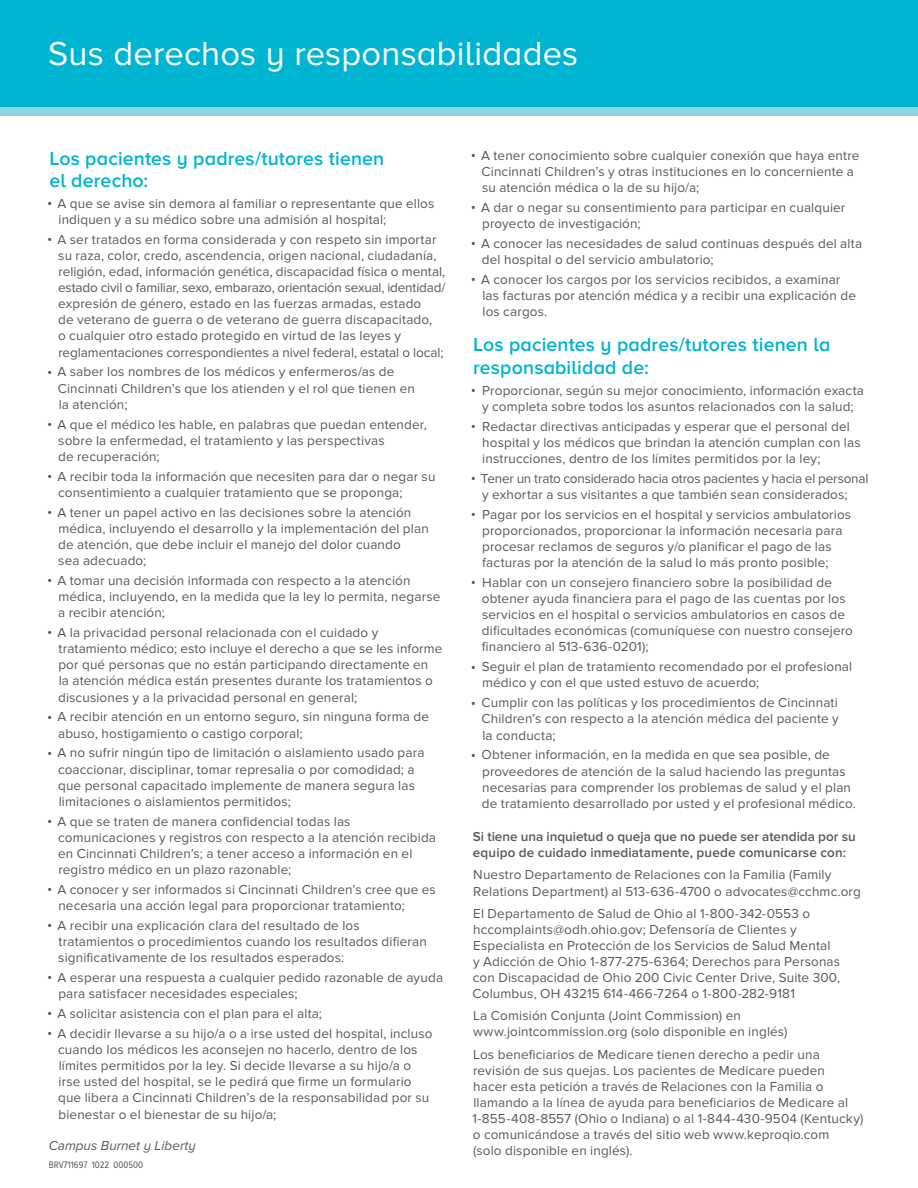
<style>
.page{position:relative;width:918px;height:1188px;background:#fff}
.page>*{position:absolute;margin:0;border:0;box-sizing:border-box;transform-origin:0 0}
.t1{font:34.5px "Proxima Nova A";letter-spacing:.005em;color:#fff}
.es_pg2_heads{font:600 19.5px/22.5px "Proxima Nova A";letter-spacing:.005em;color:#00b5d1}
.es_pg2_body{font:13.5px/16px "Proxima Nova";letter-spacing:.01em;color:#57585a}
.es_pg2_body-2{font:13.5px/16px "Proxima Nova";letter-spacing:-.01em;color:#57585a}
.es_pg2_body-3{font:600 13.5px/16px "Proxima Nova";letter-spacing:.005em;color:#57585a}
.t2{font:italic 13.5px "Proxima Nova A";color:#57585a}
.en_document_code{font:9.75px "Proxima Nova A Cond";color:#57585a}
.s1{font-size:14.7px}
</style>
<div class="page">
<div style="left:0;top:0;width:918px;height:107px;background:#00b5d1"></div>
<div style="left:0;top:107px;width:918px;height:9px;background:#8bd5e5"></div>
<p class="t1" style="left:48px;top:34px;width:532px">Sus derechos y responsabilidades</p>
<p class="es_pg2_heads" style="left:49px;top:148px;width:336px">Los pacientes y padres/tutores tienen el derecho:</p>
<p class="es_pg2_body" style="left:59px;top:196px;width:377px;text-indent:-11px"><span class="s1">•</span> A que se avise sin demora al familiar o representante que ellos indiquen y a su médico sobre una admisión al hospital;</p>
<p class="es_pg2_body" style="left:58px;top:232px;width:389px;text-indent:-11px"><span class="s1">•</span> A ser tratados en forma considerada y con respeto sin importar su raza, color, credo, ascendencia, origen nacional, ciudadanía, religión, edad, información genética, discapacidad física o mental, estado civil o familiar, sexo, embarazo, orientación sexual, identidad/ expresión de género, estado en las fuerzas armadas, estado<br>de veterano de guerra o de veterano de guerra discapacitado,<br>o cualquier otro estado protegido en virtud de las leyes y reglamentaciones correspondientes a nivel federal, estatal o local;</p>
<p class="es_pg2_body" style="left:58px;top:364px;width:359px;text-indent:-11px"><span class="s1">•</span> A saber los nombres de los médicos y enfermeros/as de<br>Cincinnati Children’s que los atienden y el rol que tienen en la atención;</p>
<p class="es_pg2_body" style="left:58px;top:417px;width:370px;text-indent:-11px"><span class="s1">•</span> A que el médico les hable, en palabras que puedan entender, sobre la enfermedad, el tratamiento y las perspectivas<br>de recuperación;</p>
<p class="es_pg2_body" style="left:58px;top:469px;width:379px;text-indent:-11px"><span class="s1">•</span> A recibir toda la información que necesiten para dar o negar su consentimiento a cualquier tratamiento que se proponga;</p>
<p class="es_pg2_body" style="left:58px;top:505px;width:372px;text-indent:-11px"><span class="s1">•</span> A tener un papel activo en las decisiones sobre la atención médica, incluyendo el desarrollo y la implementación del plan de atención, que debe incluir el manejo del dolor cuando<br>sea adecuado;</p>
<p class="es_pg2_body" style="left:58px;top:573px;width:384px;text-indent:-11px"><span class="s1">•</span> A tomar una decisión informada con respecto a la atención médica, incluyendo, en la medida que la ley lo permita, negarse a recibir atención;</p>
<p class="es_pg2_body" style="left:58px;top:625px;width:386px;text-indent:-11px"><span class="s1">•</span> A la privacidad personal relacionada con el cuidado y tratamiento médico; esto incluye el derecho a que se les informe por qué personas que no están participando directamente en<br>la atención médica están presentes durante los tratamientos o discusiones y a la privacidad personal en general;</p>
<p class="es_pg2_body" style="left:58px;top:709px;width:372px;text-indent:-11px"><span class="s1">•</span> A recibir atención en un entorno seguro, sin ninguna forma de abuso, hostigamiento o castigo corporal;</p>
<p class="es_pg2_body" style="left:58px;top:745px;width:368px;text-indent:-11px"><span class="s1">•</span> A no sufrir ningún tipo de limitación o aislamiento usado para coaccionar, disciplinar, tomar represalia o por comodidad; a que personal capacitado implemente de manera segura las limitaciones o aislamientos permitidos;</p>
<p class="es_pg2_body" style="left:58px;top:814px;width:379px;text-indent:-11px"><span class="s1">•</span> A que se traten de manera confidencial todas las comunicaciones y registros con respecto a la atención recibida en Cincinnati Children’s; a tener acceso a información en el registro médico en un plazo razonable;</p>
<p class="es_pg2_body" style="left:58px;top:882px;width:379px;text-indent:-11px"><span class="s1">•</span> A conocer y ser informados si Cincinnati Children’s cree que es necesaria una acción legal para proporcionar tratamiento;</p>
<p class="es_pg2_body" style="left:58px;top:918px;width:370px;text-indent:-11px"><span class="s1">•</span> A recibir una explicación clara del resultado de los tratamientos o procedimientos cuando los resultados difieran significativamente de los resultados esperados:</p>
<p class="es_pg2_body" style="left:58px;top:970px;width:386px;text-indent:-11px"><span class="s1">•</span> A esperar una respuesta a cualquier pedido razonable de ayuda para satisfacer necesidades especiales;</p>
<p class="es_pg2_body" style="left:47px;top:1006px;width:276px"><span class="s1">•</span> A solicitar asistencia con el plan para el alta;</p>
<p class="es_pg2_body" style="left:58px;top:1026px;width:376px;text-indent:-11px"><span class="s1">•</span> A decidir llevarse a su hijo/a o a irse usted del hospital, incluso cuando los médicos les aconsejen no hacerlo, dentro de los límites permitidos por la ley. Si decide llevarse a su hijo/a o irse usted del hospital, se le pedirá que firme un formulario que libera a Cincinnati Children’s de la responsabilidad por su bienestar o el bienestar de su hijo/a;</p>
<p class="t2" style="left:49px;top:1138px;width:149px">Campus Burnet y Liberty</p>
<p class="en_document_code" style="left:49px;top:1159px;width:96px">BRV711697 1022 000500</p>
<p class="es_pg2_body" style="left:482px;top:148px;width:379px;text-indent:-11px"><span class="s1">•</span> A tener conocimiento sobre cualquier conexión que haya entre<br>Cincinnati Children’s y otras instituciones en lo concerniente a su atención médica o la de su hijo/a;</p>
<p class="es_pg2_body" style="left:482px;top:200px;width:365px;text-indent:-11px"><span class="s1">•</span> A dar o negar su consentimiento para participar en cualquier proyecto de investigación;</p>
<p class="es_pg2_body" style="left:482px;top:236px;width:382px;text-indent:-11px"><span class="s1">•</span> A conocer las necesidades de salud continuas después del alta del hospital o del servicio ambulatorio;</p>
<p class="es_pg2_body" style="left:482px;top:272px;width:375px;text-indent:-12px"><span class="s1">•</span> A conocer los cargos por los servicios recibidos, a examinar las facturas por atención médica y a recibir una explicación de los cargos.</p>
<p class="es_pg2_heads" style="left:473px;top:335px;width:359px">Los pacientes y padres/tutores tienen la responsabilidad de:</p>
<p class="es_pg2_body" style="left:471px;top:383px;width:395px;text-align:center"><span class="s1">•</span> Proporcionar, según su mejor conocimiento, información exacta y completa sobre todos los asuntos relacionados con la salud;</p>
<p class="es_pg2_body" style="left:482px;top:419px;width:380px;text-indent:-11px"><span class="s1">•</span> Redactar directivas anticipadas y esperar que el personal del hospital y los médicos que brindan la atención cumplan con las instrucciones, dentro de los límites permitidos por la ley;</p>
<p class="es_pg2_body-2" style="left:482px;top:471px;width:388px;text-indent:-11px"><span class="s1">•</span> Tener un trato considerado hacia otros pacientes y hacia el personal y exhortar a sus visitantes a que también sean considerados;</p>
<p class="es_pg2_body" style="left:482px;top:507px;width:371px;text-indent:-11px"><span class="s1">•</span> Pagar por los servicios en el hospital y servicios ambulatorios proporcionados, proporcionar la información necesaria para procesar reclamos de seguros y/o planificar el pago de las facturas por la atención de la salud lo más pronto posible;</p>
<p class="es_pg2_body" style="left:482px;top:575px;width:373px;text-indent:-11px"><span class="s1">•</span> Hablar con un consejero financiero sobre la posibilidad de obtener ayuda financiera para el pago de las cuentas por los servicios en el hospital o servicios ambulatorios en casos de dificultades económicas (comuníquese con nuestro consejero financiero al 513-636-0201);</p>
<p class="es_pg2_body" style="left:482px;top:659px;width:372px;text-indent:-11px"><span class="s1">•</span> Seguir el plan de tratamiento recomendado por el profesional médico y con el que usted estuvo de acuerdo;</p>
<p class="es_pg2_body" style="left:482px;top:695px;width:359px;text-align:justify;text-indent:-11px"><span class="s1">•</span> Cumplir con las políticas y los procedimientos de Cincinnati Children’s con respecto a la atención médica del paciente y la conducta;</p>
<p class="es_pg2_body" style="left:482px;top:747px;width:376px;text-indent:-11px"><span class="s1">•</span> Obtener información, en la medida en que sea posible, de proveedores de atención de la salud haciendo las preguntas necesarias para comprender los problemas de salud y el plan de tratamiento desarrollado por usted y el profesional médico.</p>
<p class="es_pg2_body-3" style="left:473px;top:829px;width:384px">Si tiene una inquietud o queja que no puede ser atendida por su equipo de cuidado inmediatamente, puede comunicarse con:</p>
<p class="es_pg2_body" style="left:473px;top:867px;width:389px">Nuestro Departamento de Relaciones con la Familia (Family<br>Relations Department) al 513-636-4700 o advocates@cchmc.org</p>
<p class="es_pg2_body" style="left:473px;top:906px;width:369px">El Departamento de Salud de Ohio al 1-800-342-0553 o hccomplaints@odh.ohio.gov; Defensoría de Clientes y Especialista en Protección de los Servicios de Salud Mental<br>y Adicción de Ohio 1-877-275-6364; Derechos para Personas con Discapacidad de Ohio 200 Civic Center Drive, Suite 300, Columbus, OH 43215 614-466-7264 o 1-800-282-9181</p>
<p class="es_pg2_body" style="left:473px;top:1008px;width:316px">La Comisión Conjunta (Joint Commission) en www.jointcommission.org (solo disponible en inglés)</p>
<p class="es_pg2_body" style="left:472px;top:1047px;width:393px">Los beneficiarios de Medicare tienen derecho a pedir una revisión de sus quejas. Los pacientes de Medicare pueden<br>hacer esta petición a través de Relaciones con la Familia o llamando a la línea de ayuda para beneficiarios de Medicare al 1-855-408-8557 (Ohio o Indiana) o al 1-844-430-9504 (Kentucky) o comunicándose a través del sitio web www.keproqio.com<br>(solo disponible en inglés).</p>
</div>
